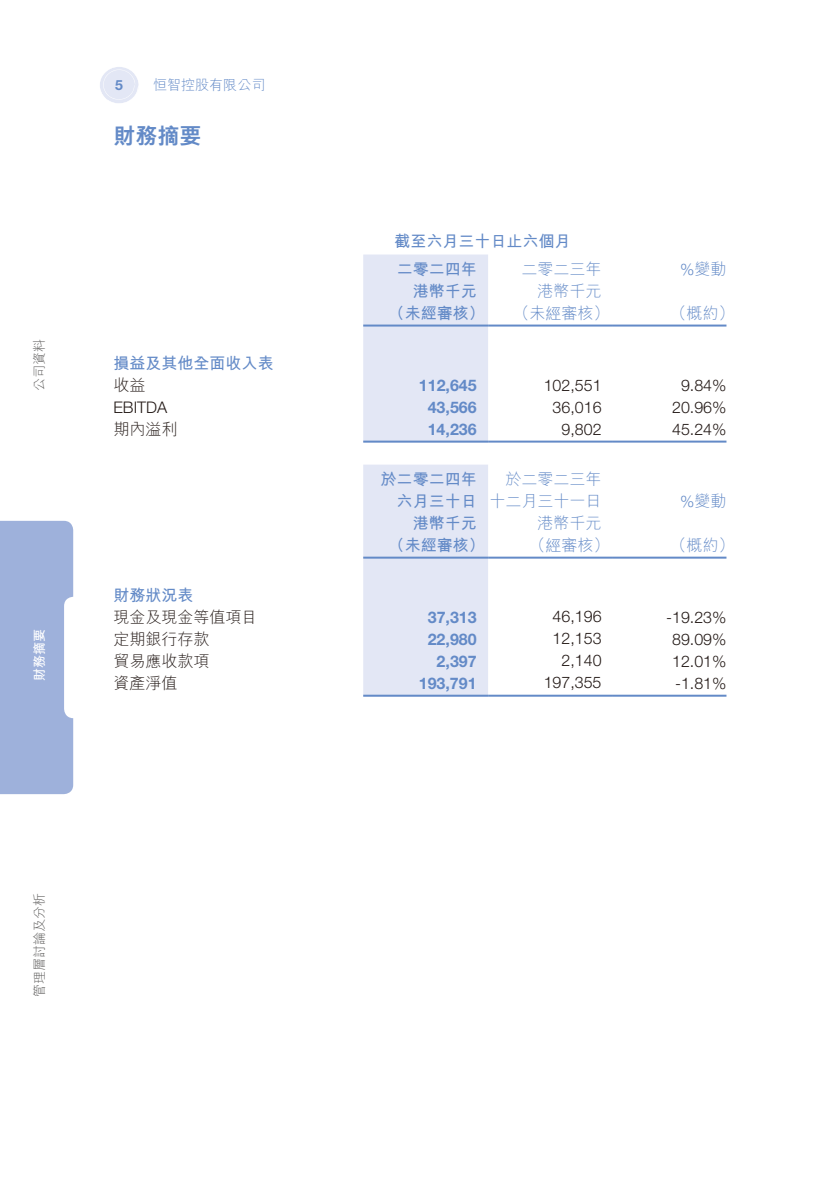
<style>
.page{position:relative;width:840px;height:1191px;background:#fff}
.page>*{position:absolute;margin:0;border:0;box-sizing:border-box;transform-origin:0 0}
.t1{font:800 22px "M Hei HK";color:#638ac7}
.t2{font:300 16px "Helvetica Neue LT Std";color:#231916}
.t3{font:700 16px/27.6px "M Hei HK";color:#638ac7}
.t4{font:300 16px "M Hei HK";color:#638ac7}
.t5{font:700 16px "Helvetica Neue LT Std";color:#638ac7}
.t6{font:300 16px "M Hei HK";color:#231916}
.t7{font:300 14px "M Hei HK";color:#638ac7}
.t8{font:700 14px "Helvetica Neue LT Std";color:#638ac7}
.t9{font:300 13px "M Hei HK";color:#595857}
.t10{font:700 13px "M Hei HK";color:#fff}
.s1{font-family:"Helvetica Neue LT Std"}
</style>
<div class="page">
<div style="left:0;top:521px;width:73px;height:273px;background:#9eb1db"></div>
<svg style="left:100px;top:67px;width:39px;height:36px"></svg>
<div style="left:363px;top:254px;width:125px;height:186px;background:#e3e7f5"></div>
<hr style="left:363px;top:324px;width:125px;height:2px;background:#638ac7">
<hr style="left:488px;top:324px;width:124px;height:2px;background:#638ac7">
<hr style="left:612px;top:324px;width:114px;height:2px;background:#638ac7">
<hr style="left:363px;top:440px;width:125px;height:2px;background:#638ac7">
<hr style="left:488px;top:440px;width:124px;height:2px;background:#638ac7">
<hr style="left:612px;top:440px;width:114px;height:2px;background:#638ac7">
<div style="left:363px;top:464px;width:125px;height:230px;background:#e3e7f5"></div>
<hr style="left:363px;top:556px;width:125px;height:2px;background:#638ac7">
<hr style="left:488px;top:556px;width:124px;height:2px;background:#638ac7">
<hr style="left:612px;top:556px;width:114px;height:2px;background:#638ac7">
<hr style="left:363px;top:694px;width:125px;height:2px;background:#638ac7">
<hr style="left:488px;top:694px;width:124px;height:2px;background:#638ac7">
<hr style="left:612px;top:694px;width:114px;height:2px;background:#638ac7">
<p class="t8" style="left:115px;top:76px;width:9px">5</p>
<p class="t7" style="left:153px;top:78px;width:113px">恒智控股有限公司</p>
<h1 class="t1" style="left:113px;top:125px;width:89px">財務摘要</h1>
<p class="t9" style="left:33px;top:391px;width:53px;rotate:-90deg">公司資料</p>
<p class="t10" style="left:30px;top:681px;width:53px;rotate:-90deg">財務摘要</p>
<p class="t3" style="left:113px;top:347px;width:161px">損益及其他全面收入表</p>
<p class="t6" style="left:113px;top:376px;width:33px">收益</p>
<p class="t2" style="left:113px;top:397px;width:55px">EBITDA</p>
<p class="t6" style="left:113px;top:420px;width:65px">期內溢利</p>
<p class="t3" style="left:113px;top:579px;width:81px">財務狀況表</p>
<p class="t6" style="left:113px;top:608px;width:145px">現金及現金等值項目</p>
<p class="t6" style="left:113px;top:630px;width:97px">定期銀行存款</p>
<p class="t6" style="left:113px;top:652px;width:97px">貿易應收款項</p>
<p class="t6" style="left:113px;top:674px;width:65px">資產淨值</p>
<p class="t9" style="left:33px;top:997px;width:105px;rotate:-90deg">管理層討論及分析</p>
<p class="t3" style="left:394px;top:226px;width:177px">截至六月三十日止六個月二零二四年</p>
<p class="t3" style="left:388px;top:278px;width:97px;line-height:22px;text-indent:24px">港幣千元（未經審核(</p>
<p class="t4" style="left:521px;top:260px;width:81px">二零二三年</p>
<p class="t4" style="left:537px;top:282px;width:65px">港幣千元</p>
<p class="t4" style="left:513px;top:304px;width:97px">（未經審核(</p>
<p class="t4" style="left:679px;top:260px;width:48px"><span class="s1">%</span>變動</p>
<p class="t4" style="left:670px;top:304px;width:65px">（概約(</p>
<p class="t5" style="left:418px;top:375px;width:59px">112,645</p>
<p class="t2" style="left:543px;top:375px;width:59px">102,551</p>
<p class="t2" style="left:680px;top:375px;width:47px">9.84%</p>
<p class="t5" style="left:427px;top:397px;width:50px">43,566</p>
<p class="t2" style="left:552px;top:397px;width:50px">36,016</p>
<p class="t2" style="left:671px;top:397px;width:56px">20.96%</p>
<p class="t5" style="left:427px;top:419px;width:50px">14,236</p>
<p class="t2" style="left:561px;top:419px;width:42px">9,802</p>
<p class="t2" style="left:671px;top:419px;width:56px">45.24%</p>
<p class="t3" style="left:380px;top:463px;width:97px">於二零二四年</p>
<p class="t3" style="left:396px;top:485px;width:81px">六月三十日</p>
<p class="t3" style="left:412px;top:507px;width:65px">港幣千元</p>
<p class="t3" style="left:388px;top:529px;width:97px">（未經審核(</p>
<p class="t4" style="left:505px;top:470px;width:98px">於二零二三年</p>
<p class="t4" style="left:489px;top:492px;width:114px">十二月三十一日</p>
<p class="t4" style="left:537px;top:514px;width:65px">港幣千元</p>
<p class="t4" style="left:529px;top:536px;width:81px">（經審核(</p>
<p class="t4" style="left:679px;top:492px;width:48px"><span class="s1">%</span>變動</p>
<p class="t4" style="left:670px;top:536px;width:65px">（概約(</p>
<p class="t5" style="left:427px;top:607px;width:50px">37,313</p>
<p class="t2" style="left:552px;top:606px;width:50px">46,196</p>
<p class="t2" style="left:665px;top:607px;width:62px">-19.23%</p>
<p class="t5" style="left:427px;top:629px;width:50px">22,980</p>
<p class="t2" style="left:552px;top:628px;width:50px">12,153</p>
<p class="t2" style="left:671px;top:629px;width:56px">89.09%</p>
<p class="t5" style="left:436px;top:651px;width:42px">2,397</p>
<p class="t2" style="left:561px;top:650px;width:42px">2,140</p>
<p class="t2" style="left:671px;top:651px;width:56px">12.01%</p>
<p class="t5" style="left:418px;top:673px;width:59px">193,791</p>
<p class="t2" style="left:543px;top:672px;width:59px">197,355</p>
<p class="t2" style="left:674px;top:673px;width:53px">-1.81%</p>
</div>
